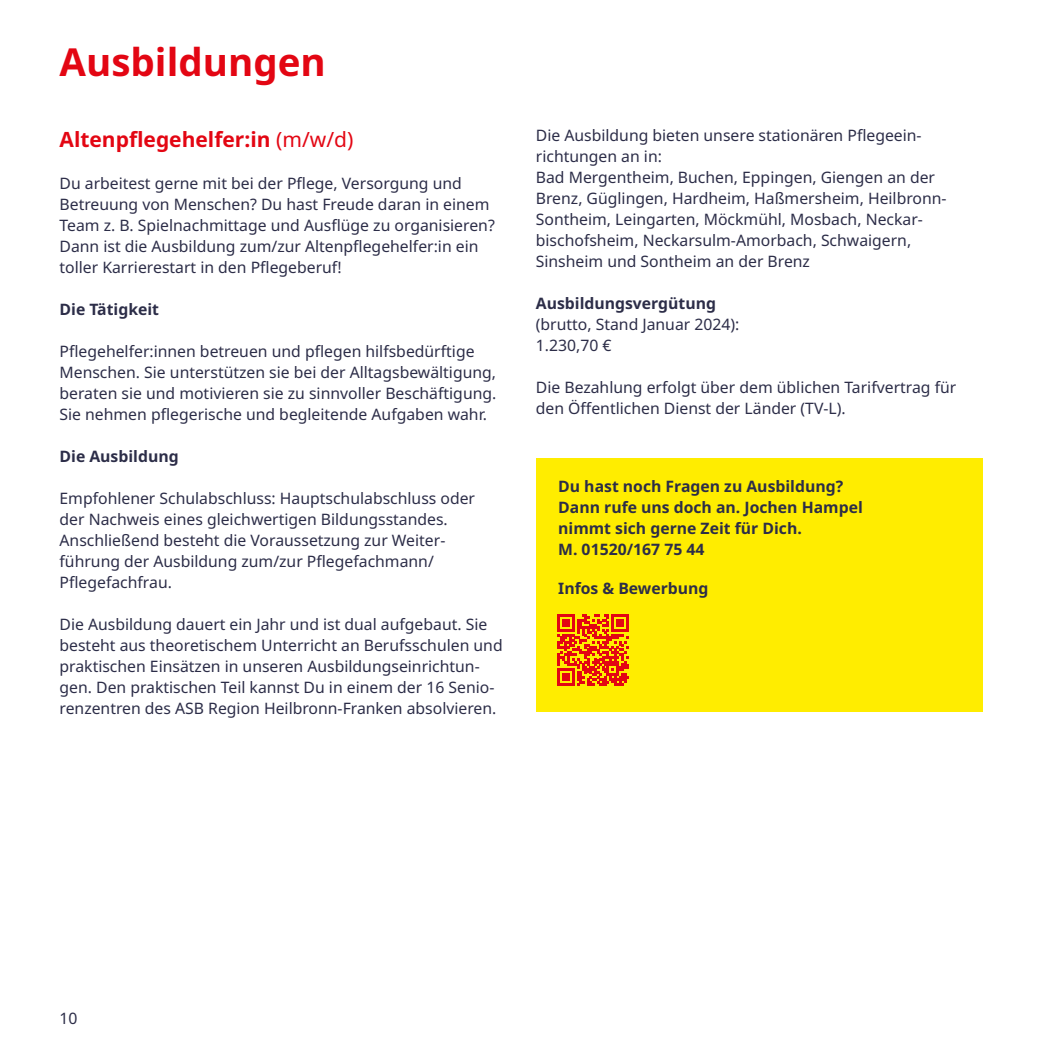
<style>
.page{position:relative;width:1042px;height:1042px;background:#fff}
.page>*{position:absolute;margin:0;border:0;box-sizing:border-box;transform-origin:0 0}
.t1{font:700 38.5px "Noto Sans";color:#e30613}
.t2{font:700 21px "Noto Sans";color:#e30613}
.t3{font:15.75px/21px "Noto Sans";color:#2c2d48}
.t4{font:700 15.75px/21px "Noto Sans";color:#2c2d48}
.s1{font-weight:400}
</style>
<div class="page">
<div style="left:536px;top:459px;width:446px;height:253px;background:#ffed00"></div>
<svg style="left:557px;top:614px;width:72px;height:72px"></svg>
<h1 class="t1" style="left:60px;top:40px;width:268px">Ausbildungen</h1>
<h2 class="t2" style="left:60px;top:127px;width:295px">Altenpflegehelfer:in <span class="s1">(m/w/d)</span></h2>
<p class="t3" style="left:60px;top:173px;width:437px">Du arbeitest gerne mit bei der Pflege, Versorgung und Betreuung von Menschen? Du hast Freude daran in einem Team z. B. Spielnachmittage und Ausflüge zu organisieren?<br>Dann ist die Ausbildung zum/zur Altenpflegehelfer:in ein toller Karrierestart in den Pflegeberuf!</p>
<p class="t4" style="left:60px;top:299px;width:101px">Die Tätigkeit</p>
<p class="t3" style="left:60px;top:341px;width:438px">Pflegehelfer:innen betreuen und pflegen hilfsbedürftige Menschen. Sie unterstützen sie bei der Alltagsbewältigung, beraten sie und motivieren sie zu sinnvoller Beschäftigung.<br>Sie nehmen pflegerische und begleitende Aufgaben wahr.</p>
<p class="t4" style="left:60px;top:446px;width:121px">Die Ausbildung</p>
<p class="t3" style="left:60px;top:488px;width:417px">Empfohlener Schulabschluss: Hauptschulabschluss oder der Nachweis eines gleichwertigen Bildungsstandes.<br>Anschließend besteht die Voraussetzung zur Weiter&shy;führung der Ausbildung zum/zur Pflegefachmann/ Pflegefachfrau.</p>
<p class="t3" style="left:60px;top:613px;width:445px">Die Ausbildung dauert ein Jahr und ist dual aufgebaut. Sie besteht aus theoretischem Unterricht an Berufsschulen und praktischen Einsätzen in unseren Ausbildungseinrichtun&shy;gen. Den praktischen Teil kannst Du in einem der 16 Senio&shy;renzentren des ASB Region Heilbronn-Franken absolvieren.</p>
<p class="t3" style="left:536px;top:125px;width:412px">Die Ausbildung bieten unsere stationären Pflegeein&shy;richtungen an in:<br>Bad Mergentheim, Buchen, Eppingen, Giengen an der Brenz, Güglingen, Hardheim, Haßmersheim, Heilbronn-Sontheim, Leingarten, Möckmühl, Mosbach, Neckar&shy;bischofsheim, Neckarsulm-Amorbach, Schwaigern, Sinsheim und Sontheim an der Brenz</p>
<p class="t4" style="left:536px;top:293px;width:182px">Ausbildungsvergütung</p>
<p class="t3" style="left:536px;top:314px;width:205px">(brutto, Stand Januar 2024):<br>1.230,70 €</p>
<p class="t3" style="left:536px;top:377px;width:422px">Die Bezahlung erfolgt über dem üblichen Tarifvertrag für den Öffentlichen Dienst der Länder (TV-L).</p>
<p class="t4" style="left:558px;top:476px;width:306px">Du hast noch Fragen zu Ausbildung?<br>Dann rufe uns doch an. Jochen Hampel nimmt sich gerne Zeit für Dich.<br>M. 01520/167 75 44</p>
<p class="t4" style="left:558px;top:578px;width:152px">Infos &amp; Bewerbung</p>
<p class="t3" style="left:60px;top:1008px;width:20px">10</p>
</div>
